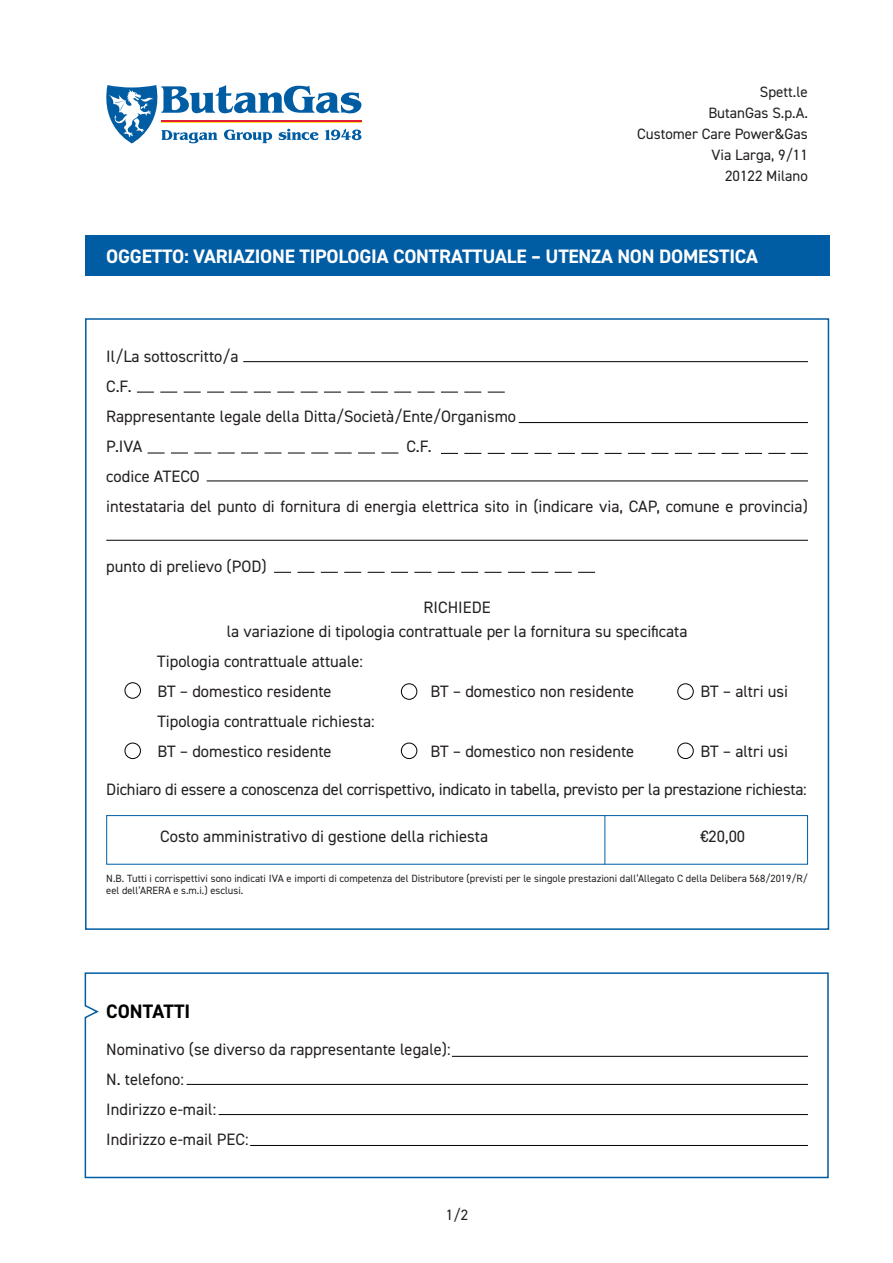
<style>
.page{position:relative;width:893px;height:1263px;background:#fff}
.page>*{position:absolute;margin:0;border:0;box-sizing:border-box;transform-origin:0 0}
.testo{font:700 19.5px "DIN2014";letter-spacing:-.01em;color:#fff}
.testo-2{font:700 19.5px "DIN2014";color:#000001}
.testo-3{font:16.5px "DIN2014";color:#231f20}
.t1{font:15px "DIN2014";color:#231f20}
.t2{font:10.5px/12.6px "DIN2014";color:#231f20}
</style>
<div class="page">
<div style="left:85px;top:235px;width:744px;height:41px;background:#005da4"></div>
<svg style="left:106px;top:85px;width:255px;height:58px"></svg>
<hr style="left:519px;top:422px;width:289px;height:1px;background:#000">
<hr style="left:243px;top:361px;width:565px;height:1px;background:#000">
<hr style="left:207px;top:481px;width:601px;height:1px;background:#000">
<hr style="left:106px;top:540px;width:702px;height:1px;background:#000">
<div style="left:125px;top:682px;width:16px;height:17px;border:1px solid #000;border-radius:50%"></div>
<div style="left:125px;top:743px;width:16px;height:16px;border:1px solid #000;border-radius:50%"></div>
<svg style="left:137px;top:392px;width:17px;height:1px"></svg>
<svg style="left:160px;top:392px;width:17px;height:1px"></svg>
<svg style="left:184px;top:392px;width:17px;height:1px"></svg>
<svg style="left:207px;top:392px;width:17px;height:1px"></svg>
<svg style="left:230px;top:392px;width:17px;height:1px"></svg>
<svg style="left:254px;top:392px;width:17px;height:1px"></svg>
<svg style="left:277px;top:392px;width:17px;height:1px"></svg>
<svg style="left:301px;top:392px;width:17px;height:1px"></svg>
<svg style="left:324px;top:392px;width:17px;height:1px"></svg>
<svg style="left:347px;top:392px;width:17px;height:1px"></svg>
<svg style="left:371px;top:392px;width:17px;height:1px"></svg>
<svg style="left:394px;top:392px;width:17px;height:1px"></svg>
<svg style="left:418px;top:392px;width:17px;height:1px"></svg>
<svg style="left:441px;top:392px;width:17px;height:1px"></svg>
<svg style="left:464px;top:392px;width:17px;height:1px"></svg>
<svg style="left:488px;top:392px;width:17px;height:1px"></svg>
<svg style="left:148px;top:453px;width:17px;height:1px"></svg>
<svg style="left:171px;top:453px;width:17px;height:1px"></svg>
<svg style="left:194px;top:453px;width:17px;height:1px"></svg>
<svg style="left:218px;top:453px;width:17px;height:1px"></svg>
<svg style="left:241px;top:453px;width:17px;height:1px"></svg>
<svg style="left:264px;top:453px;width:17px;height:1px"></svg>
<svg style="left:288px;top:453px;width:17px;height:1px"></svg>
<svg style="left:311px;top:453px;width:17px;height:1px"></svg>
<svg style="left:335px;top:453px;width:17px;height:1px"></svg>
<svg style="left:358px;top:453px;width:17px;height:1px"></svg>
<svg style="left:381px;top:453px;width:17px;height:1px"></svg>
<svg style="left:441px;top:453px;width:17px;height:1px"></svg>
<svg style="left:464px;top:453px;width:17px;height:1px"></svg>
<svg style="left:488px;top:453px;width:17px;height:1px"></svg>
<svg style="left:511px;top:453px;width:17px;height:1px"></svg>
<svg style="left:534px;top:453px;width:17px;height:1px"></svg>
<svg style="left:558px;top:453px;width:17px;height:1px"></svg>
<svg style="left:581px;top:453px;width:17px;height:1px"></svg>
<svg style="left:605px;top:453px;width:17px;height:1px"></svg>
<svg style="left:628px;top:453px;width:17px;height:1px"></svg>
<svg style="left:651px;top:453px;width:17px;height:1px"></svg>
<svg style="left:675px;top:453px;width:17px;height:1px"></svg>
<svg style="left:698px;top:453px;width:17px;height:1px"></svg>
<svg style="left:722px;top:453px;width:17px;height:1px"></svg>
<svg style="left:745px;top:453px;width:17px;height:1px"></svg>
<svg style="left:768px;top:453px;width:17px;height:1px"></svg>
<svg style="left:791px;top:453px;width:17px;height:1px"></svg>
<svg style="left:274px;top:572px;width:17px;height:1px"></svg>
<svg style="left:297px;top:572px;width:17px;height:1px"></svg>
<svg style="left:321px;top:572px;width:17px;height:1px"></svg>
<svg style="left:344px;top:572px;width:17px;height:1px"></svg>
<svg style="left:368px;top:572px;width:17px;height:1px"></svg>
<svg style="left:391px;top:572px;width:17px;height:1px"></svg>
<svg style="left:414px;top:572px;width:17px;height:1px"></svg>
<svg style="left:438px;top:572px;width:17px;height:1px"></svg>
<svg style="left:461px;top:572px;width:17px;height:1px"></svg>
<svg style="left:485px;top:572px;width:17px;height:1px"></svg>
<svg style="left:508px;top:572px;width:17px;height:1px"></svg>
<svg style="left:531px;top:572px;width:17px;height:1px"></svg>
<svg style="left:555px;top:572px;width:17px;height:1px"></svg>
<svg style="left:578px;top:572px;width:17px;height:1px"></svg>
<div style="left:106px;top:815px;width:702px;height:49px;border:1px solid #005da4"></div>
<hr style="left:604px;top:815px;width:1px;height:49px;background:#005da4">
<svg style="left:84px;top:972px;width:745px;height:207px"></svg>
<hr style="left:452px;top:1056px;width:356px;height:1px;background:#000">
<hr style="left:187px;top:1084px;width:621px;height:1px;background:#000">
<hr style="left:219px;top:1114px;width:589px;height:1px;background:#000">
<hr style="left:250px;top:1145px;width:558px;height:1px;background:#000">
<div style="left:401px;top:683px;width:16px;height:17px;border:1px solid #000;border-radius:50%"></div>
<div style="left:677px;top:683px;width:17px;height:17px;border:1px solid #000;border-radius:50%"></div>
<div style="left:401px;top:743px;width:16px;height:16px;border:1px solid #000;border-radius:50%"></div>
<div style="left:677px;top:743px;width:17px;height:16px;border:1px solid #000;border-radius:50%"></div>
<p class="t1" style="left:760px;top:82px;width:50px">Spett.le</p>
<p class="t1" style="left:708px;top:103px;width:101px">ButanGas S.p.A.</p>
<p class="t1" style="left:637px;top:124px;width:172px">Customer Care Power&amp;Gas</p>
<p class="t1" style="left:711px;top:145px;width:98px">Via Larga, 9/11</p>
<p class="t1" style="left:725px;top:166px;width:84px">20122 Milano</p>
<p class="testo" style="left:106px;top:244px;width:653px">OGGETTO: VARIAZIONE TIPOLOGIA CONTRATTUALE – UTENZA NON DOMESTICA</p>
<p class="testo-3" style="left:106px;top:346px;width:134px">Il/La sottoscritto/a</p>
<p class="testo-3" style="left:106px;top:376px;width:27px">C.F.</p>
<p class="testo-3" style="left:106px;top:406px;width:411px">Rappresentante legale della Ditta/Società/Ente/Organismo</p>
<p class="testo-3" style="left:106px;top:436px;width:38px">P.IVA</p>
<p class="testo-3" style="left:406px;top:436px;width:27px">C.F.</p>
<p class="testo-3" style="left:106px;top:466px;width:95px">codice ATECO</p>
<p class="testo-3" style="left:106px;top:496px;width:703px">intestataria del punto di fornitura di energia elettrica sito in (indicare via, CAP, comune e provincia)</p>
<p class="testo-3" style="left:106px;top:556px;width:162px">punto di prelievo (POD)</p>
<p class="testo-3" style="left:424px;top:597px;width:68px">RICHIEDE</p>
<p class="testo-3" style="left:227px;top:621px;width:462px">la variazione di tipologia contrattuale per la fornitura su specificata</p>
<p class="testo-3" style="left:157px;top:651px;width:207px">Tipologia contrattuale attuale:</p>
<p class="testo-3" style="left:157px;top:681px;width:176px">BT – domestico residente</p>
<p class="testo-3" style="left:430px;top:681px;width:205px">BT – domestico non residente</p>
<p class="testo-3" style="left:700px;top:681px;width:89px">BT – altri usi</p>
<p class="testo-3" style="left:157px;top:711px;width:219px">Tipologia contrattuale richiesta:</p>
<p class="testo-3" style="left:157px;top:741px;width:176px">BT – domestico residente</p>
<p class="testo-3" style="left:430px;top:741px;width:205px">BT – domestico non residente</p>
<p class="testo-3" style="left:700px;top:741px;width:89px">BT – altri usi</p>
<p class="testo-3" style="left:106px;top:779px;width:702px">Dichiaro di essere a conoscenza del corrispettivo, indicato in tabella, previsto per la prestazione richiesta:</p>
<p class="testo-3" style="left:160px;top:826px;width:329px">Costo amministrativo di gestione della richiesta</p>
<p class="testo-3" style="left:700px;top:826px;width:46px">€20,00</p>
<p class="t2" style="left:106px;top:872px;width:703px">N.B. Tutti i corrispettivi sono indicati IVA e importi di competenza del Distributore (previsti per le singole prestazioni dall’Allegato C della Delibera 568/2019/R/ eel dell’ARERA e s.m.i.) esclusi.</p>
<p class="testo-2" style="left:106px;top:998px;width:85px">CONTATTI</p>
<p class="testo-3" style="left:106px;top:1039px;width:346px">Nominativo (se diverso da rappresentante legale):</p>
<p class="testo-3" style="left:106px;top:1069px;width:79px">N. telefono:</p>
<p class="testo-3" style="left:106px;top:1099px;width:112px">Indirizzo e-mail:</p>
<p class="testo-3" style="left:106px;top:1129px;width:144px">Indirizzo e-mail PEC:</p>
<p class="t1" style="left:446px;top:1206px;width:24px">1/2</p>
</div>
